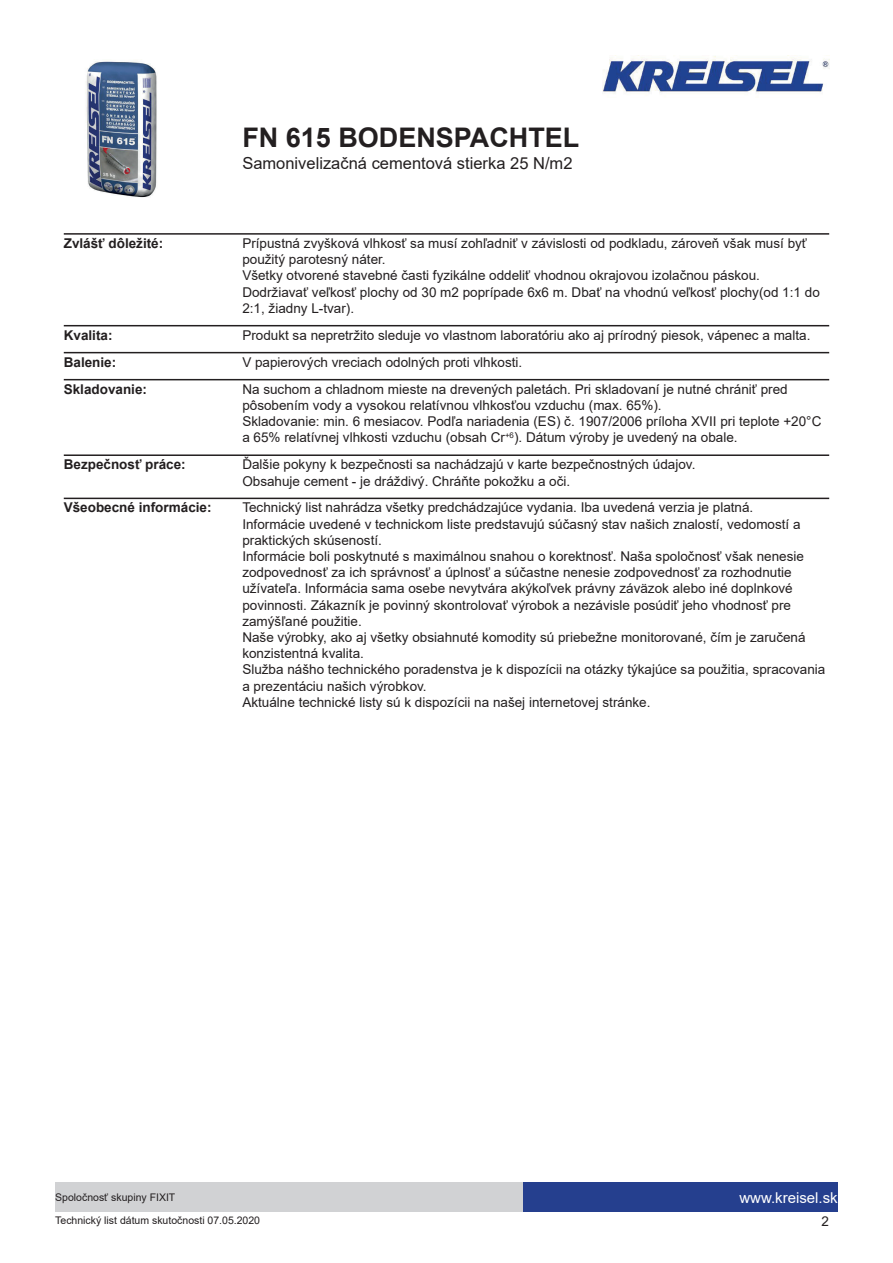
<style>
.page{position:relative;width:893px;height:1263px;background:#fff}
.page>*{position:absolute;margin:0;border:0;box-sizing:border-box;transform-origin:0 0}
.t1{font:700 27px "Arial";color:#231f20}
.t2{font:16.5px "Arial";color:#231f20}
.t3{font:15px "Arial";color:#fff}
.t4{font:13.5px/16.2px "Arial";color:#231f20}
.t5{font:700 13.5px "Arial";color:#231f20}
.t6{font:10.5px "Arial";color:#231f20}
</style>
<div class="page">
<img style="left:86px;top:61px;width:71px;height:137px">
<img style="left:602px;top:55px;width:227px;height:39px">
<div style="left:523px;top:1182px;width:315px;height:30px;background:#253f8e"></div>
<div style="left:55px;top:1182px;width:468px;height:30px;background:#d1d2d4"></div>
<hr style="left:64px;top:233px;width:765px;height:2px;background:#231f20">
<hr style="left:64px;top:325px;width:765px;height:1px;background:#231f20">
<hr style="left:64px;top:352px;width:765px;height:1px;background:#231f20">
<hr style="left:64px;top:379px;width:765px;height:1px;background:#231f20">
<hr style="left:64px;top:454px;width:765px;height:2px;background:#231f20">
<hr style="left:64px;top:498px;width:765px;height:1px;background:#231f20">
<h1 class="t1" style="left:242px;top:119px;width:339px">FN 615 BODENSPACHTEL</h1>
<p class="t2" style="left:242px;top:152px;width:332px">Samonivelizačná cementová stierka 25 N/m2</p>
<p class="t5" style="left:64px;top:234px;width:101px">Zvlášť dôležité:</p>
<p class="t4" style="left:242px;top:235px;width:579px">Prípustná zvyšková vlhkosť sa musí zohľadniť v závislosti od podkladu, zároveň však musí byť použitý parotesný náter.<br>Všetky otvorené stavebné časti fyzikálne oddeliť vhodnou okrajovou izolačnou páskou.<br>Dodržiavať veľkosť plochy od 30 m2 poprípade 6x6 m. Dbať na vhodnú veľkosť plochy(od 1:1 do 2:1, žiadny L-tvar).</p>
<p class="t5" style="left:64px;top:325px;width:50px">Kvalita:</p>
<p class="t4" style="left:242px;top:327px;width:569px">Produkt sa nepretržito sleduje vo vlastnom laboratóriu ako aj prírodný piesok, vápenec a malta.</p>
<p class="t5" style="left:64px;top:352px;width:54px">Balenie:</p>
<p class="t4" style="left:242px;top:354px;width:281px">V papierových vreciach odolných proti vlhkosti.</p>
<p class="t5" style="left:64px;top:379px;width:85px">Skladovanie:</p>
<p class="t4" style="left:242px;top:381px;width:581px">Na suchom a chladnom mieste na drevených paletách. Pri skladovaní je nutné chrániť pred pôsobením vody a vysokou relatívnou vlhkosťou vzduchu (max. 65%).<br>Skladovanie: min. 6 mesiacov. Podľa nariadenia (ES) č. 1907/2006 príloha XVII pri teplote +20°C a 65% relatívnej vlhkosti vzduchu (obsah Cr<sup>+6</sup>). Dátum výroby je uvedený na obale.</p>
<p class="t5" style="left:64px;top:455px;width:123px">Bezpečnosť práce:</p>
<p class="t4" style="left:242px;top:456px;width:455px">Ďalšie pokyny k bezpečnosti sa nachádzajú v karte bezpečnostných údajov.<br>Obsahuje cement - je dráždivý. Chráňte pokožku a oči.</p>
<p class="t5" style="left:64px;top:498px;width:149px">Všeobecné informácie:</p>
<p class="t4" style="left:242px;top:499px;width:585px">Technický list nahrádza všetky predchádzajúce vydania. Iba uvedená verzia je platná.<br>Informácie uvedené v technickom liste predstavujú súčasný stav našich znalostí, vedomostí a praktických skúseností.<br>Informácie boli poskytnuté s maximálnou snahou o korektnosť. Naša spoločnosť však nenesie zodpovednosť za ich správnosť a úplnosť a súčastne nenesie zodpovednosť za rozhodnutie užívateľa. Informácia sama osebe nevytvára akýkoľvek právny záväzok alebo iné doplnkové povinnosti. Zákazník je povinný skontrolovať výrobok a nezávisle posúdiť jeho vhodnosť pre zamýšľané použitie.<br>Naše výrobky, ako aj všetky obsiahnuté komodity sú priebežne monitorované, čím je zaručená konzistentná kvalita.<br>Služba nášho technického poradenstva je k dispozícii na otázky týkajúce sa použitia, spracovania a prezentáciu našich výrobkov.<br>Aktuálne technické listy sú k dispozícii na našej internetovej stránke.</p>
<p class="t6" style="left:55px;top:1190px;width:122px">Spoločnosť skupiny FIXIT</p>
<p class="t3" style="left:739px;top:1187px;width:100px">www.kreisel.sk</p>
<p class="t6" style="left:55px;top:1213px;width:206px">Technický list dátum skutočnosti 07.05.2020</p>
<p class="t4" style="left:821px;top:1213px;width:9px">2</p>
</div>
